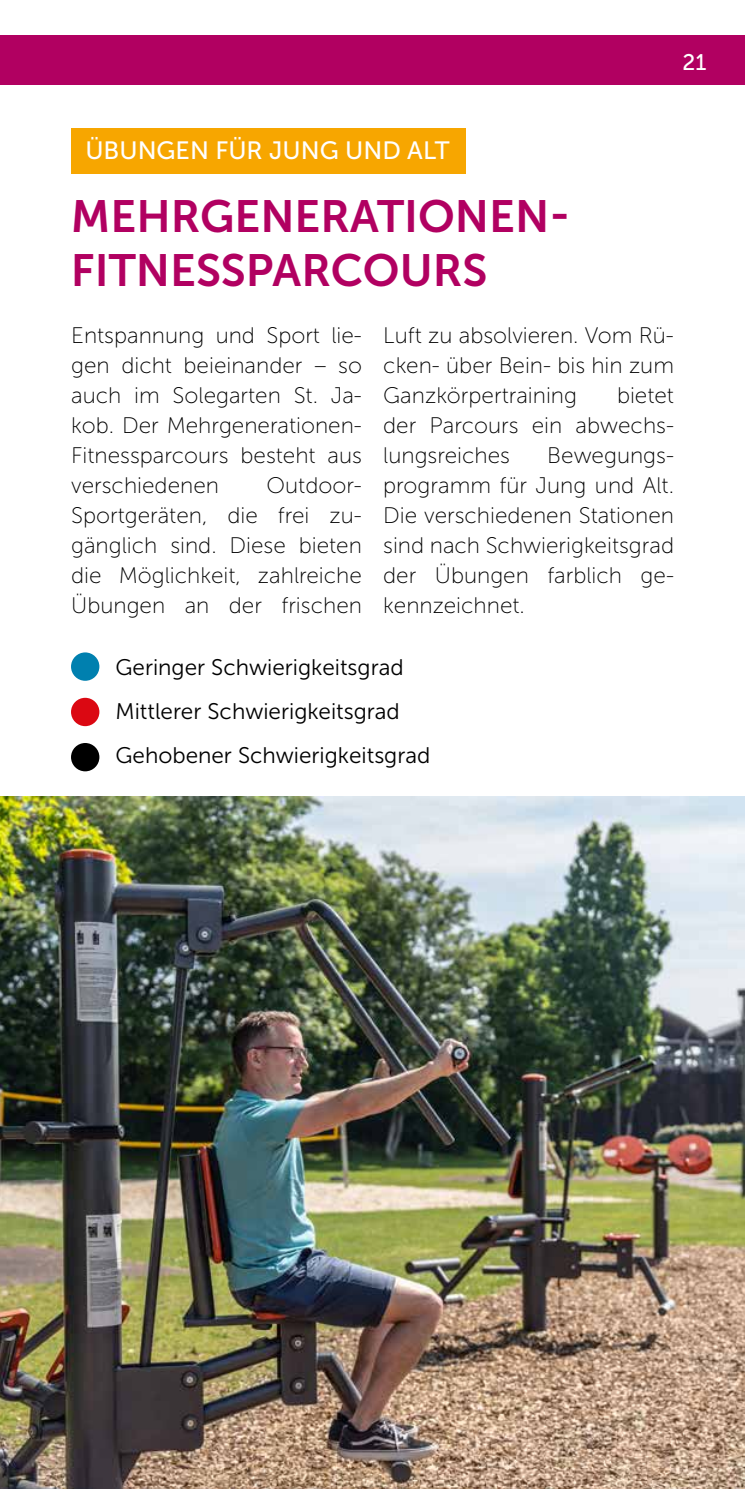
<style>
.page{position:relative;width:745px;height:1489px;background:#fff}
.page>*{position:absolute;margin:0;border:0;box-sizing:border-box;transform-origin:0 0}
.t1{font:45px/54px "Museo Sans 700";color:#b10061}
.t2{font:25px "Museo Sans 500";color:#fff}
.t3{font:22.5px/30px "Museo Sans 100";color:#000;text-align:justify}
.t4{font:22.5px/44.2px "Museo Sans 300";color:#000}
</style>
<div class="page">
<div style="left:0;top:35px;width:744px;height:50px;background:#b10061"></div>
<img style="left:0;top:796px;width:744px;height:692px">
<div style="left:71px;top:128px;width:394px;height:45px;background:#f7a600"></div>
<div style="left:71px;top:652px;width:28px;height:28px;background:#0080af;border-radius:50%"></div>
<div style="left:71px;top:697px;width:28px;height:29px;background:#db0812;border-radius:50%"></div>
<div style="left:71px;top:743px;width:28px;height:28px;background:#000;border-radius:50%"></div>
<p class="t2" style="left:85px;top:137px;width:365px">ÜBUNGEN FÜR JUNG UND ALT</p>
<h1 class="t1" style="left:71px;top:190px;width:501px">MEHRGENERATIONEN-<br>FITNESSPARCOURS</h1>
<p class="t3" style="left:71px;top:320px;width:292px">Entspannung und Sport lie&shy;gen dicht beieinander – so auch im Solegarten St. Ja&shy;kob. Der Mehrgenerationen-Fitnessparcours besteht aus verschiedenen</p>
<p class="t3" style="left:71px;top:470px;width:292px;text-indent:195px">Outdoor-Sportgeräten, die frei zu&shy;gänglich sind. Diese bieten die Möglichkeit, zahlreiche Übungen an der frischen</p>
<p class="t3" style="left:383px;top:320px;width:292px">Luft zu absolvieren. Vom Rü&shy;cken- über Bein- bis hin zum Ganzkörpertraining</p>
<p class="t3" style="left:383px;top:380px;width:292px;text-indent:233px">bietet der Parcours ein abwechs&shy;lungsreiches</p>
<p class="t3" style="left:383px;top:440px;width:292px;text-indent:164px">Bewegungs&shy;programm für Jung und Alt.<br>Die verschiedenen Stationen sind nach Schwierigkeitsgrad der Übungen farblich ge&shy;kennzeichnet.</p>
<p class="t4" style="left:115px;top:644px;width:316px">Geringer Schwierigkeitsgrad<br>Mittlerer Schwierigkeitsgrad<br>Gehobener Schwierigkeitsgrad</p>
</div>
